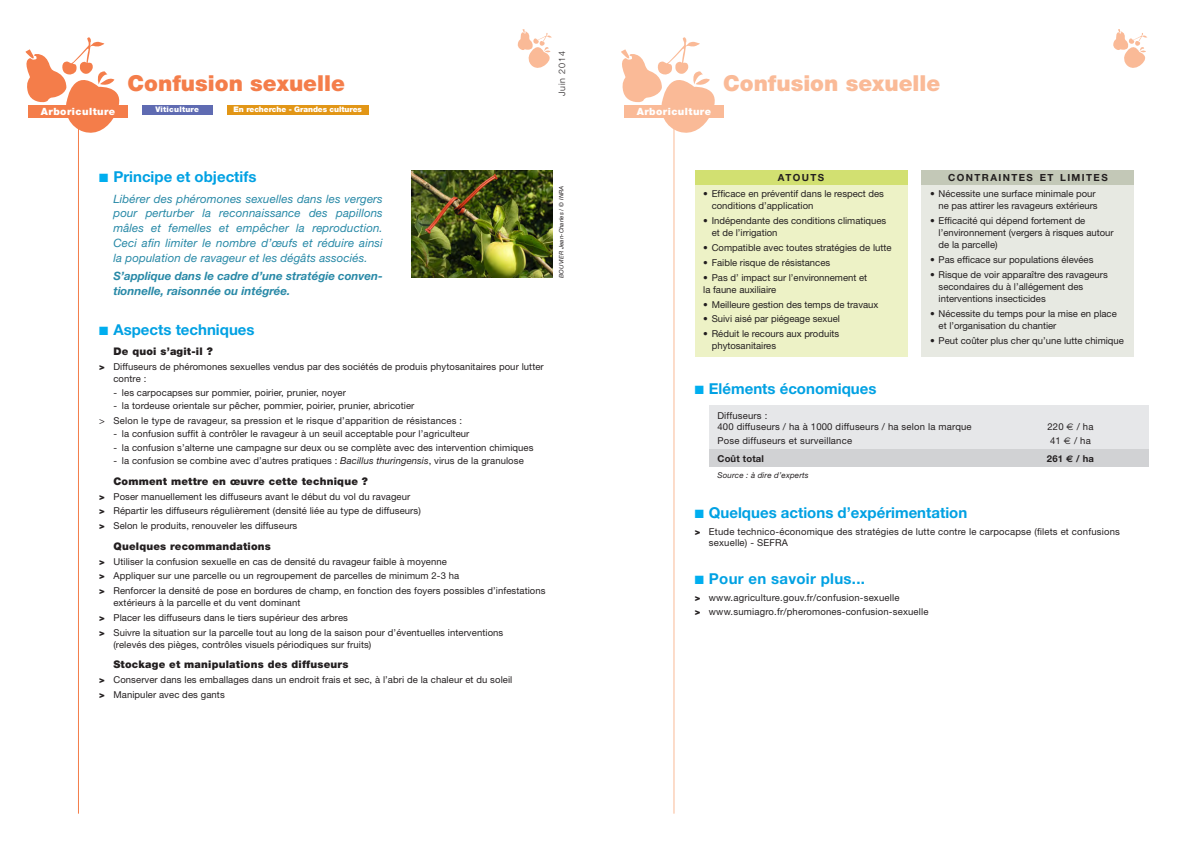
<style>
.page{position:relative;width:1191px;height:842px;background:#fff}
.page>*{position:absolute;margin:0;border:0;box-sizing:border-box;transform-origin:0 0}
.t1{font:900 22px "Helvetica Neue";color:#f47d4a}
.t2{font:900 22px "Helvetica Neue";color:#faba97}
.t3{font:700 15px "Helvetica Neue";color:#00a1e3}
.t4{font:700 15px "Helvetica Neue";letter-spacing:.02em;color:#00a1e3}
.t5{font:italic 11.5px/15px "Helvetica Neue";letter-spacing:.01em;color:#2889a7;text-align:justify}
.t6{font:italic 700 11.5px/15px "Helvetica Neue";color:#2889a7}
.t7{font:900 10.5px "Helvetica Neue";letter-spacing:.02em;color:#231f20}
.t8{font:900 10px "Helvetica Neue";letter-spacing:.045em;color:#fff}
.t9{font:700 9.8px "Helvetica Neue";letter-spacing:.145em;color:#231f20}
.t10{font:9.5px/12px "Helvetica Neue";letter-spacing:.01em;color:#231f20}
.t11{font:700 9.5px "Helvetica Neue";letter-spacing:.02em;color:#231f20}
.t12{font:300 9px "Helvetica Neue";letter-spacing:.1em;color:#231f20}
.t13{font:italic 8px "Helvetica Neue";letter-spacing:.02em;color:#231f20}
.t14{font:900 7.7px "Helvetica Neue";letter-spacing:-.01em;color:#fff}
.t15{font:italic 6px "Helvetica Neue";letter-spacing:.02em;color:#231f20}
.s1{color:#00aeef}
.s2{font-weight:900}
.s3{font-style:italic}
.s4{font-family:"Euro Sans"}
</style>
<div class="page">
<hr style="left:673px;top:113px;width:1px;height:701px;background:#faba97">
<hr style="left:78px;top:113px;width:1px;height:701px;background:#f47d4a">
<svg style="left:25px;top:37px;width:95px;height:96px"></svg>
<svg style="left:621px;top:37px;width:103px;height:99px"></svg>
<svg style="left:517px;top:29px;width:35px;height:39px"></svg>
<div style="left:28px;top:105px;width:100px;height:13px;background:#f47d4a"></div>
<div style="left:624px;top:105px;width:99px;height:13px;background:#faba97"></div>
<div style="left:142px;top:105px;width:71px;height:10px;background:#5f6bb2"></div>
<svg style="left:1113px;top:29px;width:34px;height:39px"></svg>
<img style="left:411px;top:170px;width:142px;height:108px">
<div style="left:694px;top:170px;width:213px;height:14px;background:#d2e071"></div>
<div style="left:694px;top:184px;width:213px;height:173px;background:#edf2c6"></div>
<div style="left:921px;top:170px;width:213px;height:15px;background:#c3c8b7"></div>
<div style="left:921px;top:184px;width:213px;height:173px;background:#e7e9e2"></div>
<div style="left:709px;top:405px;width:439px;height:44px;background:#e6e7e9"></div>
<div style="left:709px;top:449px;width:439px;height:17px;background:#d1d2d4"></div>
<div style="left:227px;top:105px;width:142px;height:10px;background:#e29616"></div>
<h1 class="t1" style="left:128px;top:70px;width:219px">Confusion sexuelle</h1>
<p class="t12" style="left:556px;top:96px;width:47px;rotate:-90deg">Juin 2014</p>
<p class="t14" style="left:234px;top:105px;width:130px">En recherche - Grandes cultures</p>
<p class="t8" style="left:41px;top:105px;width:76px">Arboriculture</p>
<p class="t14" style="left:155px;top:105px;width:45px">Viticulture</p>
<p class="t8" style="left:636px;top:105px;width:76px">Arboriculture</p>
<h1 class="t2" style="left:723px;top:70px;width:219px">Confusion sexuelle</h1>
<h2 class="t3" style="left:99px;top:167px;width:159px"><span class="s1">■</span> Principe et objectifs</h2>
<p class="t5" style="left:113px;top:191px;width:271px">Libérer des phéromones sexuelles dans les vergers pour perturber la reconnaissance des papillons mâles et femelles et empêcher la reproduction.<br>Ceci afin limiter le nombre d’œufs et réduire ainsi la population de ravageur et les dégâts associés.</p>
<p class="t6" style="left:113px;top:268px;width:271px">S’applique dans le cadre d’une stratégie conven&shy;tionnelle, raisonnée ou intégrée.</p>
<h2 class="t3" style="left:99px;top:320px;width:157px"><span class="s1">■</span> Aspects techniques</h2>
<p class="t7" style="left:113px;top:345px;width:101px">De quoi s’agit-il ?</p>
<p class="t10" style="left:113px;top:361px;width:432px;text-indent:-14px"><span class="s2">&gt;</span> Diffuseurs de phéromones sexuelles vendus par des sociétés de produis phytosanitaires pour lutter contre :</p>
<p class="t10" style="left:113px;top:386px;width:234px">- les carpocapses sur pommier, poirier, prunier, noyer</p>
<p class="t10" style="left:99px;top:398px;width:364px;line-height:14.8px;text-indent:14px">- la tordeuse orientale sur pêcher, pommier, poirier, prunier, abricotier<br>&gt; Selon le type de ravageur, sa pression et le risque d’apparition de résistances :</p>
<p class="t10" style="left:113px;top:428px;width:357px">- la confusion suffit à contrôler le ravageur à un seuil acceptable pour l’agriculteur</p>
<p class="t10" style="left:113px;top:441px;width:422px">- la confusion s’alterne une campagne sur deux ou se complète avec des intervention chimiques</p>
<p class="t10" style="left:113px;top:455px;width:412px">- la confusion se combine avec d’autres pratiques : <span class="s3">Bacillus thuringensis</span>, virus de la granulose</p>
<p class="t7" style="left:113px;top:475px;width:256px">Comment mettre en œuvre cette technique ?</p>
<p class="t10" style="left:99px;top:489px;width:323px;line-height:14.8px"><span class="s2">&gt;</span> Poser manuellement les diffuseurs avant le début du vol du ravageur<br><span class="s2">&gt;</span> Répartir les diffuseurs régulièrement (densité liée au type de diffuseurs) <span class="s2">&gt;</span> Selon le produits, renouveler les diffuseurs</p>
<p class="t7" style="left:113px;top:540px;width:159px">Quelques recommandations</p>
<p class="t10" style="left:99px;top:554px;width:448px;line-height:14.8px"><span class="s2">&gt;</span> Utiliser la confusion sexuelle en cas de densité du ravageur faible à moyenne<br><span class="s2">&gt;</span> Appliquer sur une parcelle ou un regroupement de parcelles de minimum 2-3 ha<br><span class="s2">&gt;</span> Renforcer la densité de pose en bordures de champ, en fonction des foyers possibles d’infestations</p>
<p class="t10" style="left:99px;top:595px;width:405px;line-height:14.8px;text-indent:14px">extérieurs à la parcelle et du vent dominant<br><span class="s2">&gt;</span> Placer les diffuseurs dans le tiers supérieur des arbres<br><span class="s2">&gt;</span> Suivre la situation sur la parcelle tout au long de la saison pour d’éventuelles interventions</p>
<p class="t10" style="left:113px;top:638px;width:259px">(relevés des pièges, contrôles visuels périodiques sur fruits)</p>
<p class="t7" style="left:99px;top:658px;width:251px">Stockage et manipulations des diffuseurs</p>
<p class="t10" style="left:99px;top:672px;width:415px;line-height:14.8px"><span class="s2">&gt;</span> Conserver dans les emballages dans un endroit frais et sec, à l’abri de la chaleur et du soleil <span class="s2">&gt;</span> Manipuler avec des gants</p>
<p class="t9" style="left:778px;top:171px;width:48px">ATOUTS</p>
<p class="t15" style="left:557px;top:278px;width:94px;rotate:-90deg">BOUVIER Jean-Charles / © INRA</p>
<p class="t10" style="left:711px;top:188px;width:174px;text-indent:-9px">• Efficace en préventif dans le respect des conditions d’application</p>
<p class="t10" style="left:711px;top:215px;width:176px;text-indent:-9px">• Indépendante des conditions climatiques et de l’irrigation</p>
<p class="t10" style="left:703px;top:242px;width:190px">• Compatible avec toutes stratégies de lutte</p>
<p class="t10" style="left:703px;top:256px;width:128px">• Faible risque de résistances</p>
<p class="t10" style="left:703px;top:271px;width:165px">• Pas d’ impact sur l’environnement et la faune auxiliaire</p>
<p class="t10" style="left:703px;top:298px;width:177px">• Meilleure gestion des temps de travaux</p>
<p class="t10" style="left:703px;top:313px;width:138px">• Suivi aisé par piégeage sexuel</p>
<p class="t10" style="left:711px;top:328px;width:129px;text-indent:-9px">• Réduit le recours aux produits phytosanitaires</p>
<p class="t9" style="left:948px;top:172px;width:161px">CONTRAINTES ET LIMITES</p>
<p class="t10" style="left:930px;top:188px;width:169px;text-align:right">• Nécessite une surface minimale pour ne pas attirer les ravageurs extérieurs</p>
<p class="t10" style="left:938px;top:215px;width:176px;text-indent:-9px">• Efficacité qui dépend fortement de l’environnement (vergers à risques autour de la parcelle)</p>
<p class="t10" style="left:930px;top:254px;width:165px">• Pas efficace sur populations élevées</p>
<p class="t10" style="left:938px;top:268px;width:171px;text-indent:-9px">• Risque de voir apparaître des ravageurs secondaires du à l’allégement des interventions insecticides</p>
<p class="t10" style="left:938px;top:307px;width:180px;text-indent:-9px">• Nécessite du temps pour la mise en place et l’organisation du chantier</p>
<p class="t10" style="left:930px;top:334px;width:195px">• Peut coûter plus cher qu’une lutte chimique</p>
<h2 class="t3" style="left:694px;top:380px;width:183px"><span class="s1">■</span> Eléments économiques</h2>
<p class="t10" style="left:717px;top:409px;width:256px;line-height:11.5px">Diffuseurs :<br>400 diffuseurs / ha à 1000 diffuseurs / ha selon la marque</p>
<p class="t10" style="left:717px;top:435px;width:136px">Pose diffuseurs et surveillance</p>
<p class="t11" style="left:717px;top:452px;width:48px">Coût total</p>
<p class="t13" style="left:717px;top:471px;width:93px">Source : à dire d’experts</p>
<p class="t10" style="left:1047px;top:419px;width:48px;line-height:14.3px">220 <span class="s4">€</span> / ha<br>41 <span class="s4">€</span> / ha</p>
<p class="t11" style="left:1046px;top:452px;width:49px">261 <span class="s4">€</span> / ha</p>
<h2 class="t3" style="left:694px;top:503px;width:274px"><span class="s1">■</span> Quelques actions d’expérimentation</h2>
<p class="t10" style="left:709px;top:526px;width:412px;line-height:11.5px;text-indent:-14px"><span class="s2">&gt;</span> Etude technico-économique des stratégies de lutte contre le carpocapse (filets et confusions sexuelle) - SEFRA</p>
<h2 class="t4" style="left:694px;top:569px;width:172px"><span class="s1">■</span> Pour en savoir plus...</h2>
<p class="t10" style="left:694px;top:590px;width:235px;line-height:14.3px"><span class="s2">&gt;</span> www.agriculture.gouv.fr/confusion-sexuelle<br><span class="s2">&gt;</span> www.sumiagro.fr/pheromones-confusion-sexuelle</p>
</div>
